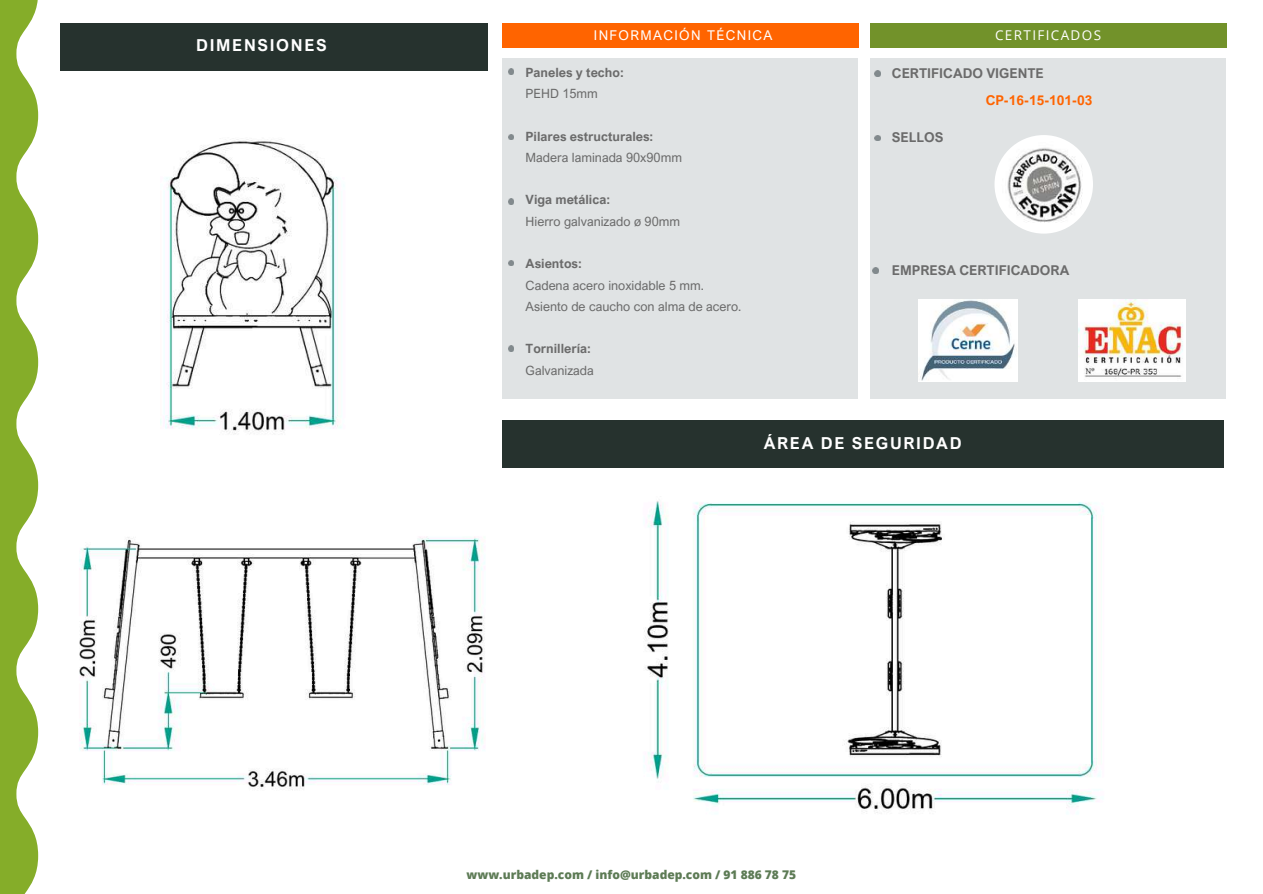
<style>
.page{position:relative;width:1263px;height:894px;background:#fff}
.page>*{position:absolute;margin:0;border:0;box-sizing:border-box;transform-origin:0 0}
.t1{font:700 16.5px "Arial Nova";letter-spacing:.1em;color:#fff}
.t2{font:700 13.5px "Arial Nova";color:#6b6b6b}
.t3{font:13.5px "Arial Nova";letter-spacing:.1em;color:#fff}
.t4{font:700 13.5px "Arial Nova";color:#ff6400}
.t5{font:13.5px "Open Sans";letter-spacing:.1em;color:#fff}
.t6{font:12.75px/21.3px "Arial Nova";color:#6b6b6b}
.t7{font:700 12.75px "Arial Nova";color:#6b6b6b}
.t8{font:800 12px "Open Sans";color:#5d7b55}
</style>
<div class="page">
<div style="left:502px;top:420px;width:721px;height:48px;background:#26322e"></div>
<div style="left:502px;top:23px;width:356px;height:25px;background:#ff6400"></div>
<div style="left:870px;top:23px;width:356px;height:25px;background:#72922a"></div>
<div style="left:502px;top:59px;width:356px;height:340px;background:#e0e3e4"></div>
<svg style="left:508px;top:68px;width:6px;height:6px"></svg>
<svg style="left:508px;top:134px;width:6px;height:6px"></svg>
<div style="left:870px;top:59px;width:356px;height:340px;background:#e0e3e4"></div>
<svg style="left:875px;top:70px;width:5px;height:6px"></svg>
<svg style="left:875px;top:135px;width:5px;height:6px"></svg>
<svg style="left:508px;top:198px;width:6px;height:6px"></svg>
<svg style="left:508px;top:260px;width:6px;height:6px"></svg>
<svg style="left:508px;top:346px;width:6px;height:5px"></svg>
<svg style="left:873px;top:267px;width:6px;height:6px"></svg>
<div style="left:60px;top:23px;width:427px;height:48px;background:#26322e"></div>
<svg style="left:26px;top:0;width:12px;height:892px"></svg>
<svg style="left:16px;top:0;width:10px;height:893px;fill:#85ad29"></svg>
<div style="left:0;top:0;width:16px;height:893px;background:#85ad29"></div>
<img style="left:994px;top:135px;width:99px;height:98px;border-radius:50%">
<img style="left:919px;top:300px;width:99px;height:82px">
<img style="left:1079px;top:300px;width:107px;height:82px">
<img style="left:79px;top:537px;width:406px;height:253px">
<img style="left:161px;top:139px;width:181px;height:295px">
<img style="left:644px;top:501px;width:456px;height:312px">
<p class="t1" style="left:196px;top:35px;width:132px">DIMENSIONES</p>
<p class="t3" style="left:594px;top:27px;width:180px">INFORMACIÓN TÉCNICA</p>
<p class="t5" style="left:995px;top:25px;width:107px">CERTIFICADOS</p>
<p class="t7" style="left:526px;top:64px;width:100px">Paneles y techo:</p>
<p class="t6" style="left:526px;top:83px;width:74px">PEHD 15mm</p>
<p class="t7" style="left:526px;top:128px;width:129px">Pilares estructurales:</p>
<p class="t6" style="left:526px;top:146px;width:158px">Madera laminada 90x90mm</p>
<p class="t7" style="left:526px;top:192px;width:86px">Viga metálica:</p>
<p class="t6" style="left:526px;top:210px;width:156px">Hierro galvanizado ø 90mm</p>
<p class="t7" style="left:526px;top:256px;width:58px">Asientos:</p>
<p class="t6" style="left:526px;top:274px;width:217px">Cadena acero inoxidable 5 mm.<br>Asiento de caucho con alma de acero.</p>
<p class="t7" style="left:526px;top:341px;width:67px">Tornillería:</p>
<p class="t6" style="left:526px;top:359px;width:70px">Galvanizada</p>
<p class="t2" style="left:892px;top:64px;width:153px">CERTIFICADO VIGENTE</p>
<p class="t4" style="left:986px;top:91px;width:108px">CP-16-15-101-03</p>
<p class="t2" style="left:892px;top:129px;width:53px">SELLOS</p>
<p class="t2" style="left:892px;top:261px;width:179px">EMPRESA CERTIFICADORA</p>
<p class="t1" style="left:764px;top:432px;width:199px">ÁREA DE SEGURIDAD</p>
<p class="t8" style="left:466px;top:866px;width:331px">www.urbadep.com / info@urbadep.com / 91 886 78 75</p>
</div>
